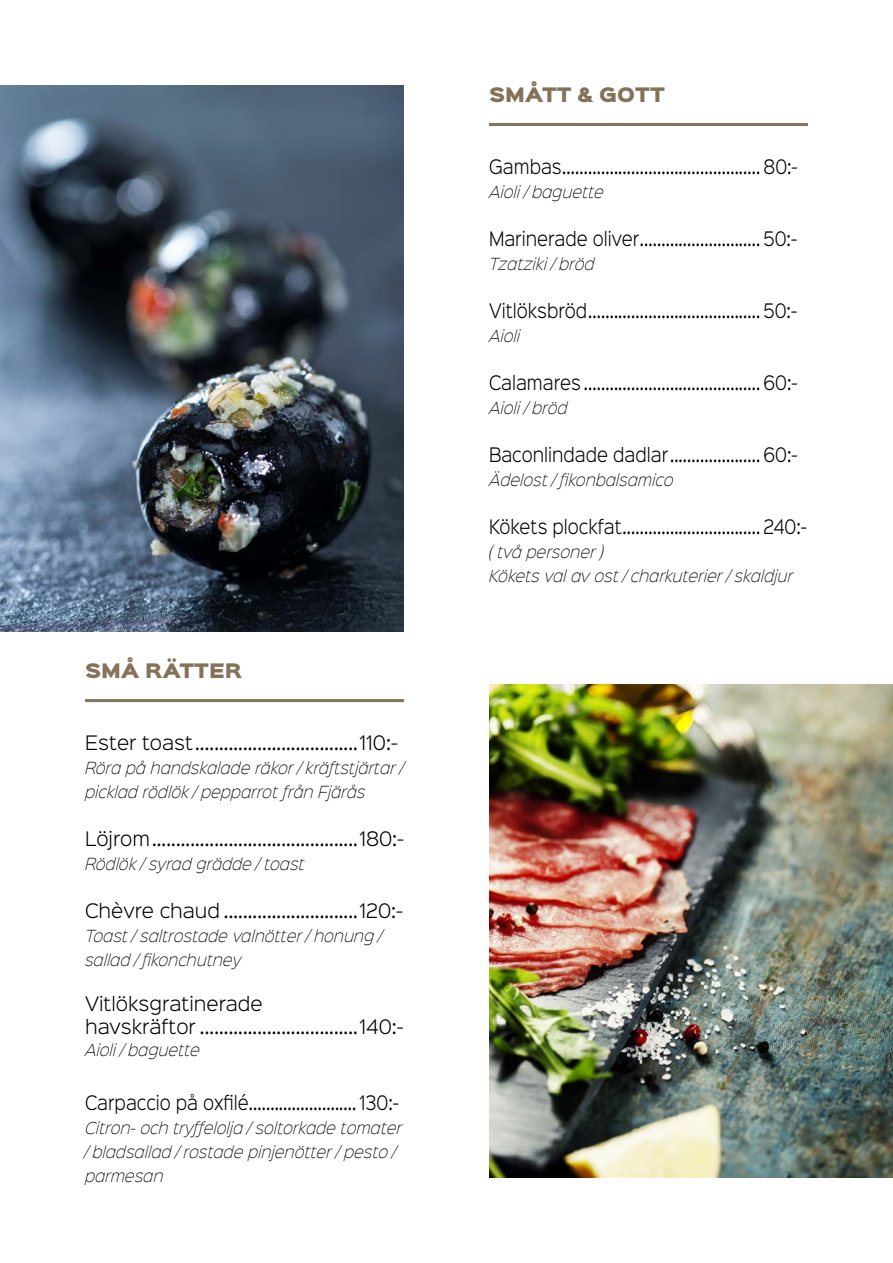
<style>
.page{position:relative;width:893px;height:1263px;background:#fff}
.page>*{position:absolute;margin:0;border:0;box-sizing:border-box;transform-origin:0 0}
.t1{font:300 18px "Sinkin Sans 300";color:#000;scale:.9 1}
.t2{font:300 18px/22.5px "Sinkin Sans 300";color:#000}
.t3{font:18px "Sinkin Sans 900 X Black";color:#847259}
.t4{font:italic 15px/24px "Sinkin Sans 200 X Light";color:#000}
</style>
<div class="page">
<hr style="left:489px;top:123px;width:319px;height:3px;background:#847259">
<hr style="left:85px;top:699px;width:319px;height:3px;background:#847259">
<img style="left:0;top:85px;width:404px;height:546px">
<img style="left:489px;top:685px;width:404px;height:493px">
<p class="t3" style="left:85px;top:661px;width:159px">SMÅ RÄTTER</p>
<p class="t2" style="left:85px;top:730px;width:314px">Ester toast ..................................110:-</p>
<p class="t4" style="left:85px;top:755px;width:320px">Röra på handskalade räkor / kräftstjärtar / picklad rödlök / pepparrot från Fjärås</p>
<p class="t2" style="left:85px;top:826px;width:320px">Löjrom...........................................180:-</p>
<p class="t4" style="left:85px;top:851px;width:221px">Rödlök / syrad grädde / toast</p>
<p class="t2" style="left:85px;top:898px;width:319px">Chèvre chaud ............................120:-</p>
<p class="t4" style="left:85px;top:923px;width:298px">Toast / saltrostade valnötter / honung / sallad / fikonchutney</p>
<p class="t2" style="left:85px;top:991px;width:320px">Vitlöksgratinerade<br>havskräftor .................................140:-</p>
<p class="t4" style="left:85px;top:1037px;width:116px">Aioli / baguette</p>
<p class="t1" style="left:85px;top:1088px;width:350px">Carpaccio på oxfilé......................... 130:-</p>
<p class="t4" style="left:85px;top:1115px;width:319px">Citron- och tryffelolja / soltorkade tomater / bladsallad / rostade pinjenötter / pesto / parmesan</p>
<p class="t3" style="left:489px;top:85px;width:177px">SMÅTT &amp; GOTT</p>
<p class="t1" style="left:489px;top:152px;width:344px">Gambas.............................................. 80:-</p>
<p class="t4" style="left:489px;top:179px;width:116px">Aioli / baguette</p>
<p class="t1" style="left:489px;top:224px;width:344px">Marinerade oliver............................ 50:-</p>
<p class="t4" style="left:489px;top:251px;width:107px">Tzatziki / bröd</p>
<p class="t1" style="left:489px;top:296px;width:344px">Vitlöksbröd........................................ 50:-</p>
<p class="t4" style="left:489px;top:323px;width:33px">Aioli</p>
<p class="t1" style="left:489px;top:368px;width:344px">Calamares ......................................... 60:-</p>
<p class="t4" style="left:489px;top:395px;width:80px">Aioli / bröd</p>
<p class="t1" style="left:489px;top:440px;width:344px">Baconlindade dadlar ..................... 60:-</p>
<p class="t4" style="left:489px;top:467px;width:186px">Ädelost / fikonbalsamico</p>
<p class="t1" style="left:489px;top:512px;width:355px">Kökets plockfat................................ 240:-</p>
<p class="t4" style="left:489px;top:539px;width:306px">( två personer )<br>Kökets val av ost / charkuterier / skaldjur</p>
</div>
